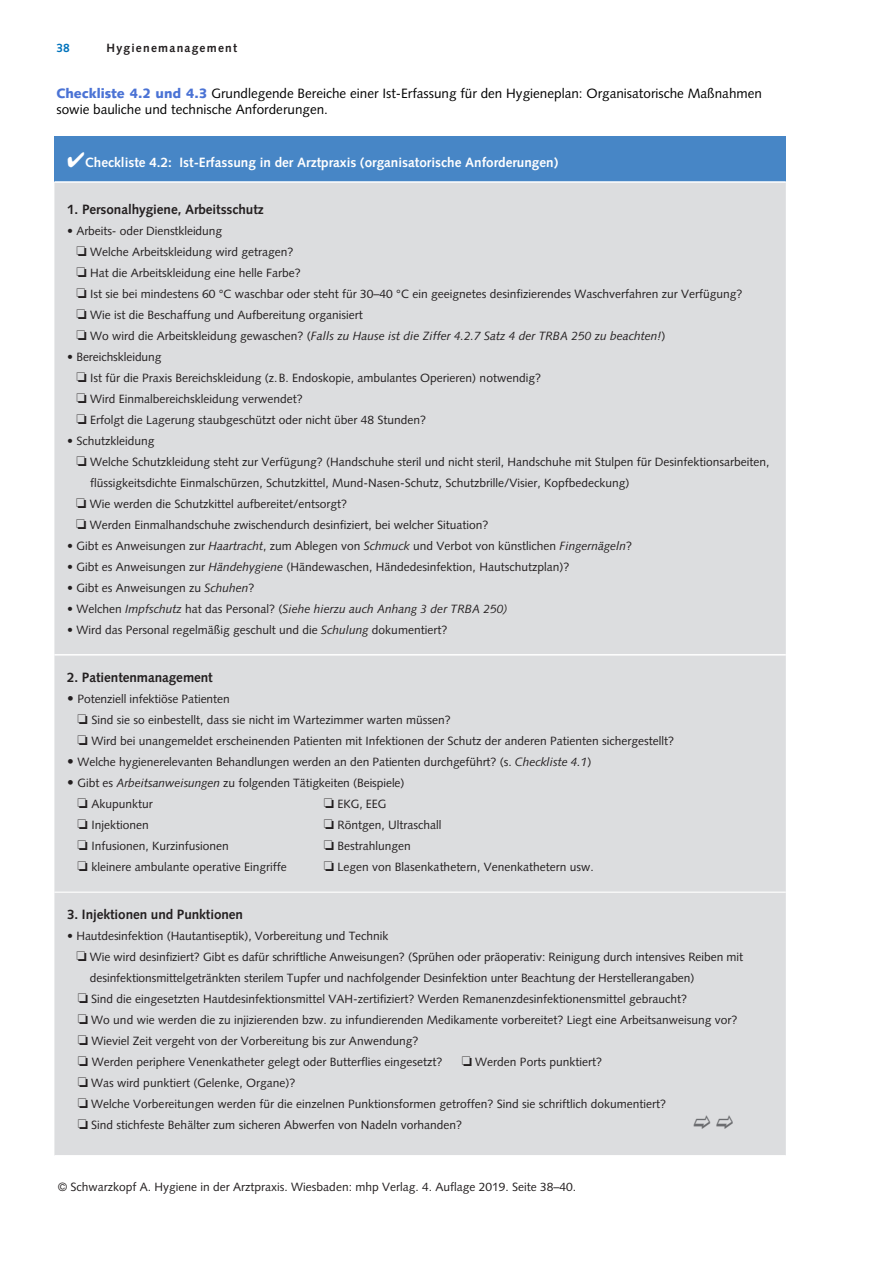
<style>
.page{position:relative;width:893px;height:1263px;background:#fff}
.page>*{position:absolute;margin:0;border:0;box-sizing:border-box;transform-origin:0 0}
.t1{font:13.5px/16.2px "Syntax";color:#000}
.t2{font:700 13.5px "Syntax";letter-spacing:-.005em;color:#231f20}
.t3{font:700 13.5px "Syntax";color:#fff}
.t4{font:12px/21px "Syntax";color:#231f20}
.t5{font:italic 12px "Syntax";color:#231f20}
.t6{font:12px "Syntax";color:#221e1f}
.t7{font:700 12px "Syntax";letter-spacing:.1em;color:#231f20}
.t8{font:700 12px "Syntax";color:#0073bc}
.s1{font-weight:900;color:#4b73d5}
.s2{font-style:normal}
.s3{font-style:italic}
.s4{font-size:13.5px}
</style>
<div class="page">
<div style="left:54px;top:136px;width:732px;height:46px;background:#4786c6"></div>
<div style="left:54px;top:183px;width:732px;height:972px;background:#dcdddf"></div>
<hr style="left:54px;top:892px;width:732px;height:1px;background:#fff">
<hr style="left:54px;top:654px;width:732px;height:1px;background:#fff">
<hr style="left:54px;top:181px;width:732px;height:2px;background:#fff">
<svg style="left:694px;top:1115px;width:39px;height:15px"></svg>
<p class="t8" style="left:56px;top:41px;width:15px">38</p>
<p class="t7" style="left:107px;top:41px;width:132px">Hygienemanagement</p>
<p class="t1" style="left:56px;top:86px;width:707px"><span class="s1">Checkliste 4.2 und 4.3</span> Grundlegende Bereiche einer Ist-Erfassung für den Hygieneplan: Organisatorische Maßnahmen sowie bauliche und technische Anforderungen.</p>
<p class="t3" style="left:67px;top:155px;width:492px">✔Checkliste 4.2: Ist-Erfassung in der Arztpraxis (organisatorische Anforderungen)</p>
<p class="t2" style="left:67px;top:201px;width:198px">1. Personalhygiene, Arbeitsschutz</p>
<p class="t4" style="left:67px;top:220px;width:156px">• Arbeits- oder Dienstkleidung</p>
<p class="t4" style="left:76px;top:241px;width:218px">□ Welche Arbeitskleidung wird getragen?</p>
<p class="t4" style="left:76px;top:262px;width:226px">□ Hat die Arbeitskleidung eine helle Farbe?</p>
<p class="t4" style="left:76px;top:283px;width:668px">□ Ist sie bei mindestens 60 °C waschbar oder steht für 30–40 °C ein geeignetes desinfizierendes Waschverfahren zur Verfügung?</p>
<p class="t4" style="left:76px;top:304px;width:288px">□ Wie ist die Beschaffung und Aufbereitung organisiert</p>
<p class="t5" style="left:76px;top:328px;width:591px">□ <span class="s2">Wo wird die Arbeitskleidung gewaschen? (</span>Falls zu Hause ist die Ziffer 4.2.7 Satz 4 der TRBA 250 zu beachten!<span class="s2">)</span></p>
<p class="t4" style="left:67px;top:346px;width:96px">• Bereichskleidung</p>
<p class="t4" style="left:76px;top:367px;width:466px">□ Ist für die Praxis Bereichskleidung (z.B. Endoskopie, ambulantes Operieren) notwendig?</p>
<p class="t4" style="left:76px;top:388px;width:228px">□ Wird Einmalbereichskleidung verwendet?</p>
<p class="t4" style="left:76px;top:409px;width:351px">□ Erfolgt die Lagerung staubgeschützt oder nicht über 48 Stunden?</p>
<p class="t4" style="left:67px;top:430px;width:89px">• Schutzkleidung</p>
<p class="t4" style="left:90px;top:451px;width:681px;text-indent:-14px">□ Welche Schutzkleidung steht zur Verfügung? (Handschuhe steril und nicht steril, Handschuhe mit Stulpen für Desinfektionsarbeiten, flüssigkeitsdichte Einmalschürzen, Schutzkittel, Mund-Nasen-Schutz, Schutzbrille/Visier, Kopfbedeckung)</p>
<p class="t4" style="left:76px;top:493px;width:272px">□ Wie werden die Schutzkittel aufbereitet/entsorgt?</p>
<p class="t4" style="left:76px;top:514px;width:414px">□ Werden Einmalhandschuhe zwischendurch desinfiziert, bei welcher Situation?</p>
<p class="t4" style="left:67px;top:535px;width:566px">• Gibt es Anweisungen zur <span class="s3">Haartracht</span>, zum Ablegen von <span class="s3">Schmuck</span> und Verbot von künstlichen <span class="s3">Fingernägeln</span>?</p>
<p class="t4" style="left:67px;top:556px;width:504px">• Gibt es Anweisungen zur <span class="s3">Händehygiene</span> (Händewaschen, Händedesinfektion, Hautschutzplan)?</p>
<p class="t4" style="left:67px;top:577px;width:189px">• Gibt es Anweisungen zu <span class="s3">Schuhen</span>?</p>
<p class="t5" style="left:67px;top:601px;width:442px"><span class="s2">• Welchen</span> Impfschutz <span class="s2">hat das Personal? (</span>Siehe hierzu auch Anhang 3 der TRBA 250)</p>
<p class="t4" style="left:67px;top:619px;width:382px">• Wird das Personal regelmäßig geschult und die <span class="s3">Schulung</span> dokumentiert?</p>
<p class="t2" style="left:67px;top:670px;width:147px">2. Patientenmanagement</p>
<p class="t4" style="left:67px;top:688px;width:164px"><span class="s4">•</span> Potenziell infektiöse Patienten</p>
<p class="t4" style="left:78px;top:709px;width:375px">□ Sind sie so einbestellt, dass sie nicht im Wartezimmer warten müssen?</p>
<p class="t4" style="left:78px;top:730px;width:598px">□ Wird bei unangemeldet erscheinenden Patienten mit Infektionen der Schutz der anderen Patienten sichergestellt?</p>
<p class="t4" style="left:67px;top:751px;width:526px"><span class="s4">•</span> Welche hygienerelevanten Behandlungen werden an den Patienten durchgeführt? (s. <span class="s3">Checkliste 4.1</span>)</p>
<p class="t4" style="left:67px;top:772px;width:339px"><span class="s4">•</span> Gibt es <span class="s3">Arbeitsanweisungen</span> zu folgenden Tätigkeiten (Beispiele)</p>
<p class="t4" style="left:78px;top:793px;width:77px">□ Akupunktur</p>
<p class="t4" style="left:324px;top:793px;width:64px">□ EKG, EEG</p>
<p class="t4" style="left:78px;top:814px;width:73px">□ Injektionen</p>
<p class="t4" style="left:324px;top:814px;width:119px">□ Röntgen, Ultraschall</p>
<p class="t4" style="left:78px;top:835px;width:153px">□ Infusionen, Kurzinfusionen</p>
<p class="t4" style="left:324px;top:835px;width:89px">□ Bestrahlungen</p>
<p class="t4" style="left:78px;top:856px;width:211px">□ kleinere ambulante operative Eingriffe</p>
<p class="t4" style="left:324px;top:856px;width:271px">□ Legen von Blasenkathetern, Venenkathetern usw.</p>
<p class="t2" style="left:67px;top:907px;width:177px">3. Injektionen und Punktionen</p>
<p class="t4" style="left:67px;top:926px;width:323px">• Hautdesinfektion (Hautantiseptik), Vorbereitung und Technik</p>
<p class="t4" style="left:90px;top:947px;width:655px;text-indent:-13px">□ Wie wird desinfiziert? Gibt es dafür schriftliche Anweisungen? (Sprühen oder präoperativ: Reinigung durch intensives Reiben mit desinfektionsmittelgetränkten sterilem Tupfer und nachfolgender Desinfektion unter Beachtung der Herstellerangaben)</p>
<p class="t4" style="left:78px;top:989px;width:611px">□ Sind die eingesetzten Hautdesinfektionsmittel VAH-zertifiziert? Werden Remanenzdesinfektionensmittel gebraucht?</p>
<p class="t4" style="left:78px;top:1010px;width:661px">□ Wo und wie werden die zu injizierenden bzw. zu infundierenden Medikamente vorbereitet? Liegt eine Arbeitsanweisung vor?</p>
<p class="t4" style="left:78px;top:1031px;width:342px">□ Wieviel Zeit vergeht von der Vorbereitung bis zur Anwendung?</p>
<p class="t4" style="left:78px;top:1052px;width:366px">□ Werden periphere Venenkatheter gelegt oder Butterflies eingesetzt?</p>
<p class="t4" style="left:462px;top:1052px;width:142px">□ Werden Ports punktiert?</p>
<p class="t4" style="left:78px;top:1073px;width:219px">□ Was wird punktiert (Gelenke, Organe)?</p>
<p class="t4" style="left:78px;top:1094px;width:590px">□ Welche Vorbereitungen werden für die einzelnen Punktionsformen getroffen? Sind sie schriftlich dokumentiert?</p>
<p class="t4" style="left:78px;top:1115px;width:386px">□ Sind stichfeste Behälter zum sicheren Abwerfen von Nadeln vorhanden?</p>
<p class="t6" style="left:58px;top:1180px;width:520px">© Schwarzkopf A. Hygiene in der Arztpraxis. Wiesbaden: mhp Verlag. 4. Auflage 2019. Seite 38–40.</p>
</div>
